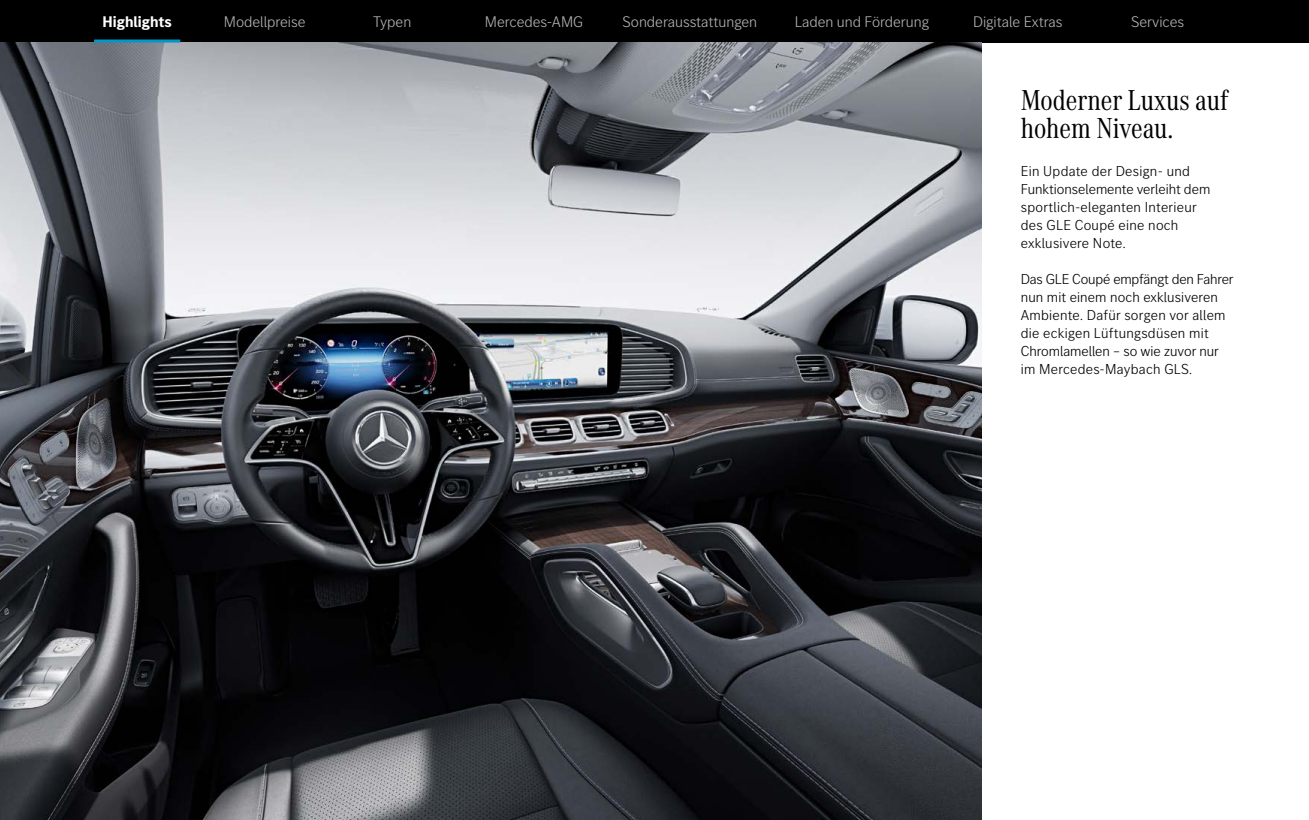
<style>
.page{position:relative;width:1309px;height:820px;background:#fff}
.page>*{position:absolute;margin:0;border:0;box-sizing:border-box;transform-origin:0 0}
.t1{font:30px/28px "MB Corpo A Title Cond";color:#000}
.t2{font:300 16px "MB Corpo S Title";color:#b3b2b2}
.t3{font:700 16px "MB Corpo S Title";color:#fff}
.t4{font:300 15px/18px "MB Corpo S Title";letter-spacing:.01em;color:#000}
</style>
<div class="page">
<div style="left:0;top:0;width:1309px;height:43px;background:#000"></div>
<img style="left:0;top:43px;width:982px;height:777px">
<hr style="left:94px;top:40px;width:86px;height:3px;background:#0098c8">
<p class="t3" style="left:103px;top:11px;width:71px">Highlights</p>
<p class="t2" style="left:224px;top:12px;width:83px">Modellpreise</p>
<p class="t2" style="left:373px;top:12px;width:39px">Typen</p>
<p class="t2" style="left:485px;top:12px;width:100px">Mercedes-AMG</p>
<p class="t2" style="left:623px;top:12px;width:136px">Sonderausstattungen</p>
<p class="t2" style="left:795px;top:12px;width:136px">Laden und Förderung</p>
<p class="t2" style="left:973px;top:12px;width:91px">Digitale Extras</p>
<p class="t2" style="left:1131px;top:12px;width:55px">Services</p>
<h1 class="t1" style="left:1021px;top:84px;width:209px">Moderner Luxus auf hohem Niveau.</h1>
<p class="t4" style="left:1021px;top:161px;width:191px">Ein Update der Design- und<br>Funktionselemente verleiht dem sportlich-eleganten Interieur des GLE Coupé eine noch exklusivere Note.</p>
<p class="t4" style="left:1021px;top:269px;width:214px">Das GLE Coupé empfängt den Fahrer nun mit einem noch exklusiveren<br>Ambiente. Dafür sorgen vor allem die eckigen Lüftungsdüsen mit<br>Chromlamellen – so wie zuvor nur im Mercedes-Maybach GLS.</p>
</div>
